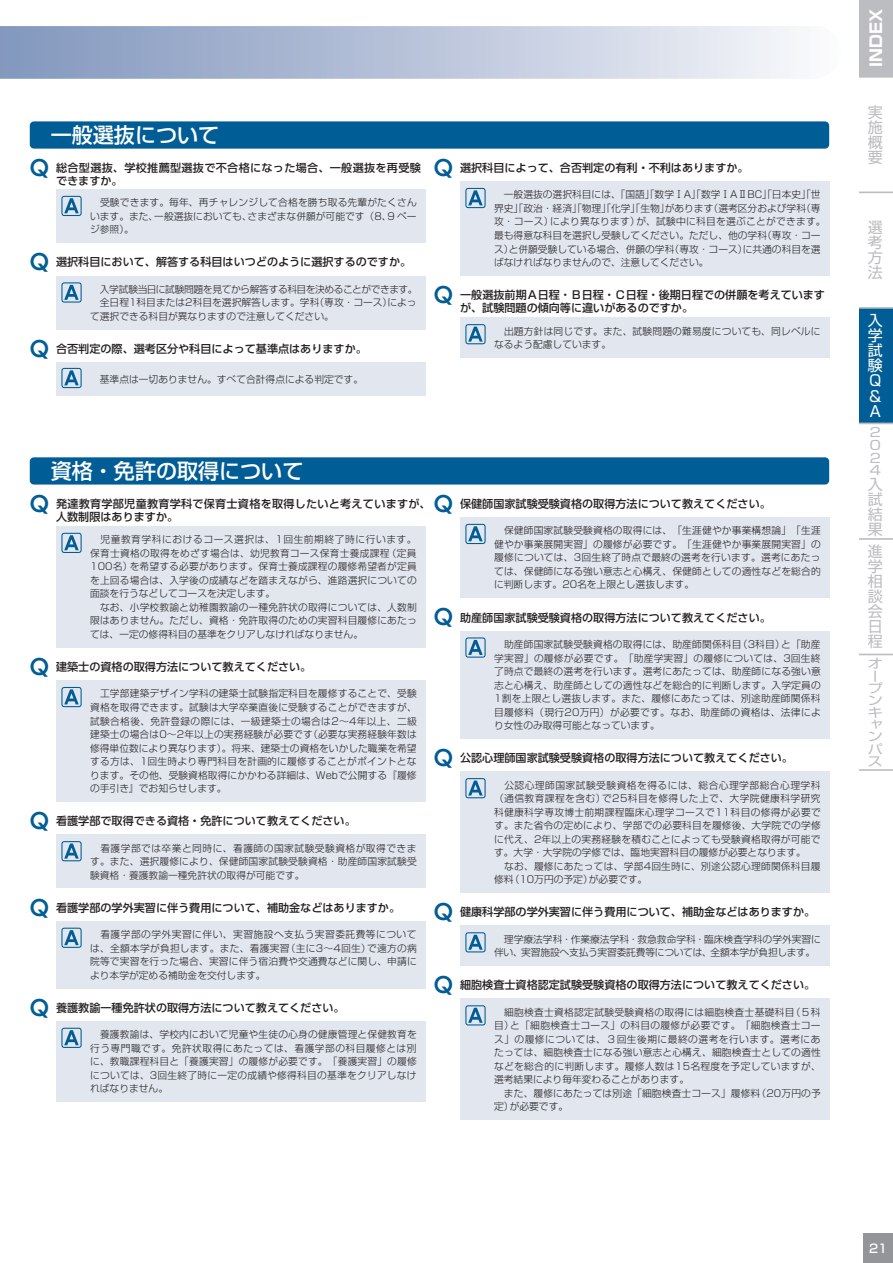
<style>
.page{position:relative;width:893px;height:1263px;background:#fff}
.page>*{position:absolute;margin:0;border:0;box-sizing:border-box;transform-origin:0 0}
.t1{font:500 21px "Shin Go Pro";color:#fff}
.t2{font:700 15.9px "Shin Go Pro";color:#fff}
.t3{font:15px/15px "Shin Go Pro";color:#bcbdc0;text-align:justify}
.t4{font:15px/15px "Shin Go Pro";color:#fff;text-align:justify}
.t5{font:12.75px/12.8px "Shin Go Pro";color:#bcbdc0;text-align:justify;scale:1.18 1}
.t6{font:12.6px/12.1px "Shin Go Pro";color:#bcbdc0;scale:1.19 1}
.t7{font:500 12px "Shin Go Pro";color:#fff}
.t8{font:500 11.1px "UD Shin Go Pro";color:#231f20}
.t9{font:500 11.1px/13px "Shin Go Pro";color:#231f20}
.t10{font:500 11.1px "Shin Go Pro";letter-spacing:.025em;color:#231f20}
.t11{font:500 11.1px/13px "UD Shin Go Pro";letter-spacing:.03em;color:#231f20}
.t12{font:300 9.75px/13.5px "Shin Go Pro";letter-spacing:.015em;color:#231f20;text-align:justify}
.t13{font:300 9.75px/13.5px "Shin Go Pro";letter-spacing:-.01em;color:#231f20}
.s1{font-family:"UD Shin Go Pro De";font-weight:700;font-size:21.3px;color:#015d95}
.s2{font-family:"UD Shin Go Pro"}
</style>
<div class="page">
<svg style="left:0;top:26px;width:797px;height:53px;background:#b8c3d9"></svg>
<div style="left:30px;top:121px;width:799px;height:28px;background:#015d95;border-radius:4px"></div>
<div style="left:30px;top:457px;width:799px;height:28px;background:#015d95;border-radius:4px"></div>
<div style="left:56px;top:189px;width:369px;height:54px;background:#e1e6ef"></div>
<svg style="left:64px;top:198px;width:15px;height:15px"></svg>
<div style="left:61px;top:196px;width:21px;height:20px;border:1px solid #015d95;border-radius:2px"></div>
<div style="left:56px;top:276px;width:369px;height:54px;background:#e1e6ef"></div>
<svg style="left:64px;top:285px;width:15px;height:15px"></svg>
<div style="left:61px;top:282px;width:21px;height:21px;border:1px solid #015d95;border-radius:2px"></div>
<div style="left:460px;top:181px;width:369px;height:95px;background:#e1e6ef"></div>
<svg style="left:468px;top:190px;width:15px;height:15px"></svg>
<div style="left:465px;top:188px;width:21px;height:20px;border:1px solid #015d95;border-radius:2px"></div>
<div style="left:460px;top:631px;width:369px;height:108px;background:#e1e6ef"></div>
<svg style="left:468px;top:640px;width:15px;height:15px"></svg>
<div style="left:465px;top:637px;width:21px;height:21px;border:1px solid #015d95;border-radius:2px"></div>
<div style="left:56px;top:834px;width:369px;height:54px;background:#e1e6ef"></div>
<svg style="left:64px;top:843px;width:15px;height:15px"></svg>
<div style="left:61px;top:841px;width:21px;height:20px;border:1px solid #015d95;border-radius:2px"></div>
<div style="left:56px;top:362px;width:369px;height:34px;background:#e1e6ef"></div>
<svg style="left:64px;top:370px;width:15px;height:15px"></svg>
<div style="left:61px;top:368px;width:21px;height:20px;border:1px solid #015d95;border-radius:2px"></div>
<div style="left:460px;top:771px;width:369px;height:122px;background:#e1e6ef"></div>
<svg style="left:468px;top:780px;width:15px;height:15px"></svg>
<div style="left:465px;top:778px;width:21px;height:20px;border:1px solid #015d95;border-radius:2px"></div>
<div style="left:56px;top:680px;width:369px;height:122px;background:#e1e6ef"></div>
<svg style="left:64px;top:689px;width:15px;height:15px"></svg>
<div style="left:61px;top:687px;width:21px;height:20px;border:1px solid #015d95;border-radius:2px"></div>
<div style="left:56px;top:921px;width:369px;height:67px;background:#e1e6ef"></div>
<svg style="left:64px;top:930px;width:15px;height:15px"></svg>
<div style="left:61px;top:928px;width:21px;height:20px;border:1px solid #015d95;border-radius:2px"></div>
<div style="left:460px;top:999px;width:369px;height:121px;background:#e1e6ef"></div>
<svg style="left:468px;top:1008px;width:15px;height:15px"></svg>
<div style="left:465px;top:1005px;width:21px;height:20px;border:1px solid #015d95;border-radius:2px"></div>
<div style="left:56px;top:1021px;width:369px;height:81px;background:#e1e6ef"></div>
<svg style="left:64px;top:1030px;width:15px;height:15px"></svg>
<div style="left:61px;top:1028px;width:21px;height:20px;border:1px solid #015d95;border-radius:2px"></div>
<div style="left:460px;top:517px;width:369px;height:81px;background:#e1e6ef"></div>
<svg style="left:468px;top:526px;width:15px;height:15px"></svg>
<div style="left:465px;top:524px;width:21px;height:20px;border:1px solid #015d95;border-radius:2px"></div>
<div style="left:460px;top:318px;width:369px;height:40px;background:#e1e6ef"></div>
<svg style="left:468px;top:327px;width:15px;height:15px"></svg>
<div style="left:465px;top:324px;width:21px;height:20px;border:1px solid #015d95;border-radius:2px"></div>
<div style="left:56px;top:526px;width:369px;height:122px;background:#e1e6ef"></div>
<svg style="left:64px;top:535px;width:15px;height:15px"></svg>
<div style="left:61px;top:533px;width:21px;height:20px;border:1px solid #015d95;border-radius:2px"></div>
<div style="left:460px;top:926px;width:369px;height:40px;background:#e1e6ef"></div>
<svg style="left:468px;top:935px;width:15px;height:15px"></svg>
<div style="left:465px;top:932px;width:21px;height:20px;border:1px solid #015d95;border-radius:2px"></div>
<div style="left:863px;top:1233px;width:30px;height:30px;background:#939598"></div>
<div style="left:859px;top:0;width:34px;height:77px;background:#bcbdc0"></div>
<svg style="left:859px;top:191px;width:34px;height:465px"></svg>
<div style="left:859px;top:308px;width:34px;height:115px;background:#015d95"></div>
<hr style="left:859px;top:76px;width:34px;height:2px;background:#bcbdc0">
<hr style="left:859px;top:192px;width:34px;height:1px;background:#bcbdc0">
<hr style="left:859px;top:307px;width:34px;height:2px;background:#bcbdc0">
<hr style="left:859px;top:423px;width:34px;height:1px;background:#bcbdc0">
<hr style="left:859px;top:538px;width:34px;height:2px;background:#bcbdc0">
<hr style="left:859px;top:654px;width:34px;height:1px;background:#bcbdc0">
<hr style="left:859px;top:769px;width:34px;height:2px;background:#bcbdc0">
<h1 class="t1" style="left:30px;top:118px;width:191px">　一般選抜について</h1>
<p class="t11" style="left:56px;top:161px;width:366px;text-indent:-26px"><span class="s1">Q</span> 総合型選抜、学校推薦型選抜で不合格になった場合、一般選抜を再受験できますか。</p>
<p class="t12" style="left:90px;top:195px;width:328px">　受験できます。毎年、再チャレンジして合格を勝ち取る先輩がたくさんいます。また、一般選抜においても、さまざまな併願が可能です（8、9 ページ参照）。</p>
<p class="t8" style="left:30px;top:253px;width:383px"><span class="s1">Q</span> 選択科目において、解答する科目はいつどのように選択するのですか。</p>
<p class="t12" style="left:90px;top:281px;width:329px">　入学試験当日に試験問題を見てから解答する科目を決めることができます。　全日程1科目または2科目を選択解答します。学科（専攻・コース）によって選択できる科目が異なりますので注意してください。</p>
<p class="t8" style="left:30px;top:340px;width:339px"><span class="s1">Q</span> 合否判定の際、選考区分や科目によって基準点はありますか。</p>
<p class="t12" style="left:90px;top:371px;width:274px">　基準点は一切ありません。すべて合計得点による判定です。</p>
<p class="t8" style="left:434px;top:159px;width:316px"><span class="s1">Q</span> 選択科目によって、合否判定の有利・不利はありますか。</p>
<p class="t12" style="left:494px;top:187px;width:333px;text-align:left">　一般選抜の選択科目には、「国語」「数学ⅠA」「数学ⅠAⅡBC」「日本史」「世界史」「政治・経済」「物理」「化学」「生物」があります（選考区分および学科（専攻・コース）により異なります）が、試験中に科目を選ぶことができます。最も得意な科目を選択し受験してください。ただし、他の学科（専攻・コース）と併願受験している場合、併願の学科（専攻・コース）に共通の科目を選ばなければなりませんので、注意してください。</p>
<p class="t9" style="left:460px;top:287px;width:366px;text-indent:-26px"><span class="s1">Q</span> 一般選抜前期Ａ日程・Ｂ日程・Ｃ日程・後期日程での併願を考えていますが、試験問題の傾向等に違いがあるのですか。</p>
<p class="t12" style="left:494px;top:323px;width:328px">　出題方針は同じです。また、試験問題の難易度についても、同レベルになるよう配慮しています。</p>
<h1 class="t1" style="left:30px;top:454px;width:275px">　資格・免許の取得について</h1>
<p class="t10" style="left:30px;top:495px;width:743px"><span class="s1">Q</span> 発達教育学部児童教育学科で保育士資格を取得したいと考えていますが、 <span class="s1">Q</span> <span class="s2">保健師国家試験受験資格の取得方法について教えてください。</span></p>
<p class="t12" style="left:494px;top:523px;width:328px">　保健師国家試験受験資格の取得には、「生涯健やか事業構想論」「生涯健やか事業展開実習」の履修が必要です。「生涯健やか事業展開実習」の履修については、3回生終了時点で最終の選考を行います。選考にあたっては、保健師になる強い意志と心構え、保健師としての適性などを総合的に判断します。20名を上限とし選抜します。</p>
<p class="t9" style="left:56px;top:509px;width:124px">人数制限はありますか。</p>
<p class="t12" style="left:90px;top:532px;width:328px;text-align:left">　児童教育学科におけるコース選択は、1回生前期終了時に行います。保育士資格の取得をめざす場合は、幼児教育コース保育士養成課程（定員100名）を希望する必要があります。保育士養成課程の履修希望者が定員を上回る場合は、入学後の成績などを踏まえながら、進路選択についての面談を行うなどしてコースを決定します。<br>　なお、小学校教諭と幼稚園教諭の一種免許状の取得については、人数制限はありません。ただし、資格・免許取得のための実習科目履修にあたっては、一定の修得科目の基準をクリアしなければなりません。</p>
<p class="t8" style="left:434px;top:608px;width:339px"><span class="s1">Q</span> 助産師国家試験受験資格の取得方法について教えてください。</p>
<p class="t12" style="left:494px;top:636px;width:328px">　助産師国家試験受験資格の取得には、助産師関係科目（3科目）と「助産学実習」の履修が必要です。「助産学実習」の履修については、3回生終了時点で最終の選考を行います。選考にあたっては、助産師になる強い意志と心構え、助産師としての適性などを総合的に判断します。入学定員の1割を上限とし選抜します。また、履修にあたっては、別途助産師関係科目履修料（現行20万円）が必要です。なお、助産師の資格は、法律により女性のみ取得可能となっています。</p>
<p class="t8" style="left:30px;top:658px;width:283px"><span class="s1">Q</span> 建築士の資格の取得方法について教えてください。</p>
<p class="t12" style="left:90px;top:686px;width:328px">　工学部建築デザイン学科の建築士試験指定科目を履修することで、受験資格を取得できます。試験は大学卒業直後に受験することができますが、試験合格後、免許登録の際には、一級建築士の場合は2～4年以上、二級建築士の場合は0～2年以上の実務経験が必要です（必要な実務経験年数は修得単位数により異なります）。将来、建築士の資格をいかした職業を希望する方は、1回生時より専門科目を計画的に履修することがポイントとなります。その他、受験資格取得にかかわる詳細は、Webで公開する『履修の手引き』でお知らせします。</p>
<p class="t8" style="left:434px;top:749px;width:361px"><span class="s1">Q</span> 公認心理師国家試験受験資格の取得方法について教えてください。</p>
<p class="t12" style="left:494px;top:777px;width:328px;text-align:left">　公認心理師国家試験受験資格を得るには、総合心理学部総合心理学科（通信教育課程を含む）で25科目を修得した上で、大学院健康科学研究科健康科学専攻博士前期課程臨床心理学コースで11科目の修得が必要です。また省令の定めにより、学部での必要科目を履修後、大学院での学修に代え、2年以上の実務経験を積むことによっても受験資格取得が可能です。大学・大学院の学修では、臨地実習科目の履修が必要となります。<br>　なお、履修にあたっては、学部4回生時に、別途公認心理師関係科目履修料（10万円の予定）が必要です。</p>
<p class="t8" style="left:30px;top:812px;width:327px"><span class="s1">Q</span> 看護学部で取得できる資格・免許について教えてください。</p>
<p class="t12" style="left:90px;top:840px;width:328px">　看護学部では卒業と同時に、看護師の国家試験受験資格が取得できます。また、選択履修により、保健師国家試験受験資格・助産師国家試験受験資格・養護教諭一種免許状の取得が可能です。</p>
<p class="t8" style="left:30px;top:898px;width:372px"><span class="s1">Q</span> 看護学部の学外実習に伴う費用について、補助金などはありますか。</p>
<p class="t12" style="left:90px;top:926px;width:328px">　看護学部の学外実習に伴い、実習施設へ支払う実習委託費等については、全額本学が負担します。また、看護実習（主に3～4回生）で遠方の病院等で実習を行った場合、実習に伴う宿泊費や交通費などに関し、申請により本学が定める補助金を交付します。</p>
<p class="t8" style="left:30px;top:998px;width:316px"><span class="s1">Q</span> 養護教諭一種免許状の取得方法について教えてください。</p>
<p class="t12" style="left:90px;top:1026px;width:328px">　養護教諭は、学校内において児童や生徒の心身の健康管理と保健教育を行う専門職です。免許状取得にあたっては、看護学部の科目履修とは別に、教職課程科目と「養護実習」の履修が必要です。「養護実習」の履修については、3回生終了時に一定の成績や修得科目の基準をクリアしなければなりません。</p>
<p class="t9" style="left:434px;top:904px;width:383px"><span class="s1">Q</span> 健康科学部の学外実習に伴う費用について、補助金などはありますか。</p>
<p class="t13" style="left:494px;top:931px;width:328px">　理学療法学科・作業療法学科・救急救命学科・臨床検査学科の学外実習に伴い、実習施設へ支払う実習委託費等については、全額本学が負担します。</p>
<p class="t8" style="left:434px;top:976px;width:383px"><span class="s1">Q</span> 細胞検査士資格認定試験受験資格の取得方法について教えてください。</p>
<p class="t12" style="left:494px;top:1004px;width:328px;text-align:left">　細胞検査士資格認定試験受験資格の取得には細胞検査士基礎科目（５科目）と「細胞検査士コース」の科目の履修が必要です。「細胞検査士コース」の履修については、３回生後期に最終の選考を行います。選考にあたっては、細胞検査士になる強い意志と心構え、細胞検査士としての適性などを総合的に判断します。履修人数は15名程度を予定していますが、選考結果により毎年変わることがあります。<br>　また、履修にあたっては別途「細胞検査士コース」履修料（20万円の予定）が必要です。</p>
<h2 class="t2" style="left:863px;top:67px;width:59px;rotate:-90deg">INDEX</h2>
<h3 class="t3" style="left:868px;top:103px;width:16px">実施概要</h3>
<h3 class="t3" style="left:868px;top:218px;width:16px">選考方法</h3>
<h3 class="t4" style="left:868px;top:311px;width:16px">入学試験Ｑ＆Ａ</h3>
<h3 class="t5" style="left:868px;top:424px;width:12px">２<br>０<br>２<br>４</h3>
<h3 class="t3" style="left:868px;top:475px;width:16px">入試結果</h3>
<h3 class="t3" style="left:868px;top:542px;width:16px">進学相談会日程</h3>
<p class="t6" style="left:868px;top:656px;width:14px">オープンキャンパス</p>
<p class="t7" style="left:869px;top:1238px;width:20px">21</p>
</div>
